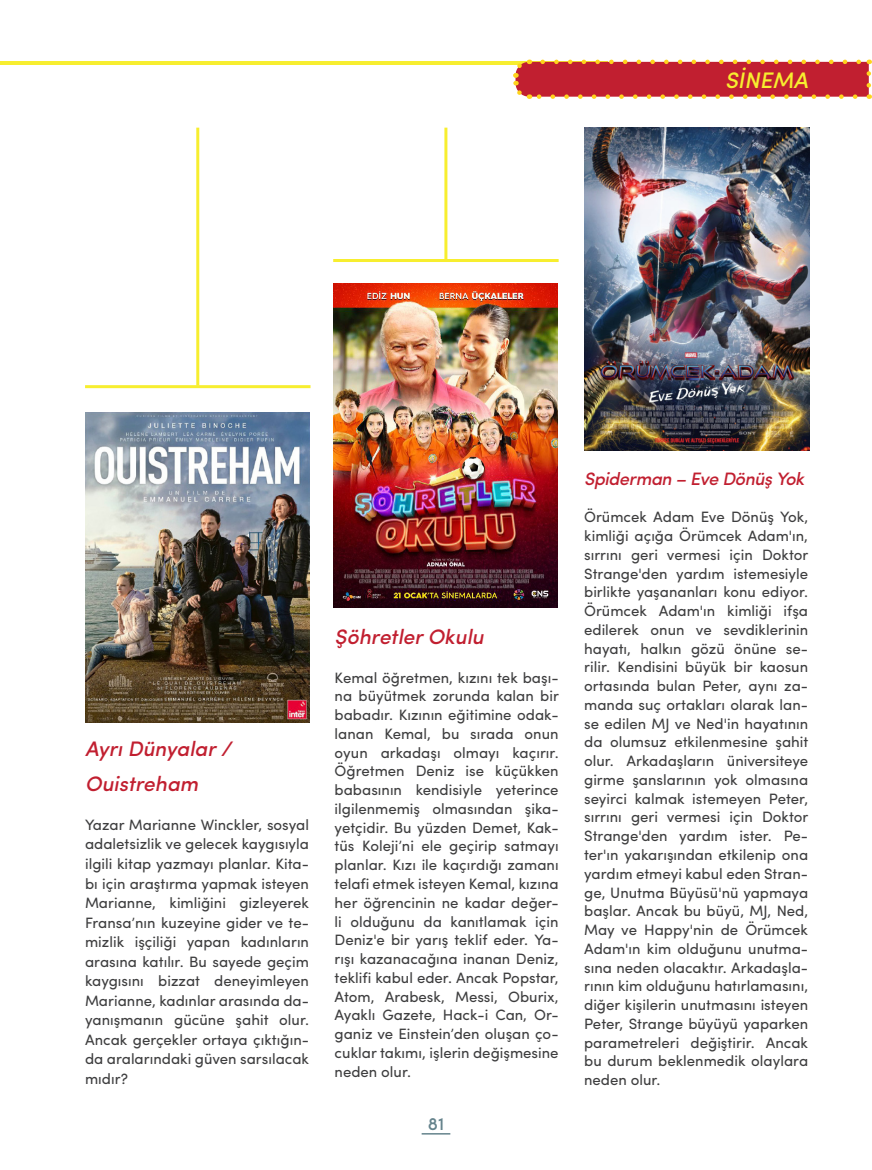
<style>
.page{position:relative;width:872px;height:1170px;background:#fff}
.page>*{position:absolute;margin:0;border:0;box-sizing:border-box;transform-origin:0 0}
.t1{font:italic 500 22.5px "Sofia Pro";color:#f7ee2f}
.Spot{font:italic 500 21px/34.5px "Sofia Pro";color:#c11f30}
.Spot-2{font:italic 500 18px "Sofia Pro";letter-spacing:-.02em;color:#c11f30}
.t2{font:500 18px "Sofia Pro";color:#65838c}
.metin{font:15px/18.8px "Sofia Pro";color:#3e3e3f;text-align:justify}
</style>
<div class="page">
<hr style="left:421px;top:1132px;width:29px;height:2px;background:#65838c">
<img style="left:85px;top:412px;width:224px;height:310px">
<hr style="left:0;top:62px;width:607px;height:3px;background:#f7ee2f">
<svg style="left:510px;top:59px;width:361px;height:40px;background:#cc4546"></svg>
<hr style="left:85px;top:385px;width:225px;height:3px;background:#f7ee2f">
<hr style="left:196px;top:128px;width:3px;height:257px;background:#f7ee2f">
<hr style="left:333px;top:259px;width:225px;height:3px;background:#f7ee2f">
<hr style="left:444px;top:128px;width:3px;height:131px;background:#f7ee2f">
<img style="left:584px;top:128px;width:225px;height:322px">
<img style="left:334px;top:284px;width:224px;height:323px">
<p class="t1" style="left:725px;top:63px;width:84px">SİNEMA</p>
<p class="Spot" style="left:85px;top:730px;width:148px">Ayrı Dünyalar /<br>Ouistreham</p>
<p class="metin" style="left:85px;top:813px;width:225px;line-height:19.5px">Yazar Marianne Winckler, sosyal adaletsizlik ve gelecek kaygısıyla ilgili kitap yazmayı planlar. Kita&shy;bı için araştırma yapmak isteyen Marianne, kimliğini gizleyerek Fransa’nın kuzeyine gider ve te&shy;mizlik işçiliği yapan kadınların arasına katılır. Bu sayede geçim kaygısını bizzat deneyimleyen Marianne, kadınlar arasında da&shy;yanışmanın gücüne şahit olur.<br>Ancak gerçekler ortaya çıktığın&shy;da aralarındaki güven sarsılacak mıdır?</p>
<p class="Spot" style="left:334px;top:618px;width:151px">Şöhretler Okulu</p>
<p class="metin" style="left:334px;top:667px;width:226px">Kemal öğretmen, kızını tek başı&shy;na büyütmek zorunda kalan bir babadır. Kızının eğitimine odak&shy;lanan Kemal, bu sırada onun oyun arkadaşı olmayı kaçırır.<br>Öğretmen Deniz ise küçükken babasının kendisiyle yeterince ilgilenmemiş olmasından şika&shy;yetçidir. Bu yüzden Demet, Kak&shy;tüs Koleji’ni ele geçirip satmayı planlar. Kızı ile kaçırdığı zamanı telafi etmek isteyen Kemal, kızına her öğrencinin ne kadar değer&shy;li olduğunu da kanıtlamak için Deniz'e bir yarış teklif eder. Ya&shy;rışı kazanacağına inanan Deniz, teklifi kabul eder. Ancak Popstar, Atom, Arabesk, Messi, Oburix, Ayaklı Gazete, Hack-i Can, Or&shy;ganiz ve Einstein’den oluşan ço&shy;cuklar takımı, işlerin değişmesine neden olur.</p>
<p class="t2" style="left:428px;top:1109px;width:18px">81</p>
<p class="Spot-2" style="left:584px;top:465px;width:222px">Spiderman – Eve Dönüş Yok</p>
<p class="metin" style="left:584px;top:506px;width:226px">Örümcek Adam Eve Dönüş Yok, kimliği açığa Örümcek Adam'ın, sırrını geri vermesi için Doktor Strange'den yardım istemesiyle birlikte yaşananları konu ediyor.<br>Örümcek Adam'ın kimliği ifşa edilerek onun ve sevdiklerinin hayatı, halkın gözü önüne se&shy;rilir. Kendisini büyük bir kaosun ortasında bulan Peter, aynı za&shy;manda suç ortakları olarak lan&shy;se edilen MJ ve Ned'in hayatının da olumsuz etkilenmesine şahit olur. Arkadaşların üniversiteye girme şanslarının yok olmasına seyirci kalmak istemeyen Peter, sırrını geri vermesi için Doktor Strange'den yardım ister. Pe&shy;ter'ın yakarışından etkilenip ona yardım etmeyi kabul eden Stran&shy;ge, Unutma Büyüsü'nü yapmaya başlar. Ancak bu büyü, MJ, Ned, May ve Happy'nin de Örümcek Adam'ın kim olduğunu unutma&shy;sına neden olacaktır. Arkadaşla&shy;rının kim olduğunu hatırlamasını, diğer kişilerin unutmasını isteyen Peter, Strange büyüyü yaparken parametreleri değiştirir. Ancak bu durum beklenmedik olaylara neden olur.</p>
</div>
